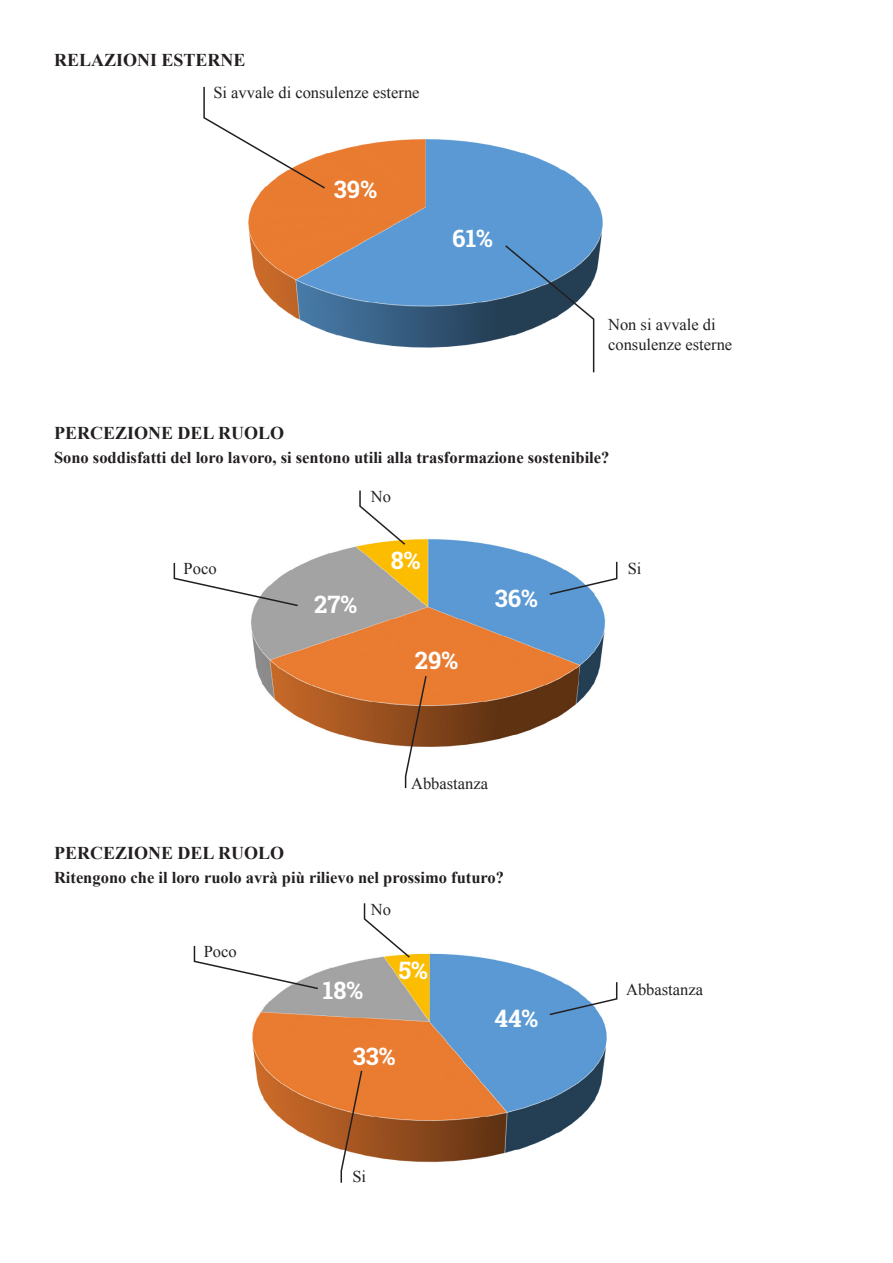
<style>
.page{position:relative;width:893px;height:1263px;background:#fff}
.page>*{position:absolute;margin:0;border:0;box-sizing:border-box;transform-origin:0 0}
.Normale{font:700 24px "Roboto Slab";color:#fff}
.Normale-2{font:700 18px "Times New Roman";color:#231f20}
.Normale-3{font:700 16.5px "Times New Roman";color:#231f20}
.Normale-4{font:16.5px "Times New Roman";color:#231f20}
</style>
<div class="page">
<img style="left:248px;top:139px;width:355px;height:209px">
<img style="left:251px;top:538px;width:355px;height:209px">
<img style="left:252px;top:953px;width:355px;height:210px">
<svg style="left:504px;top:244px;width:91px;height:129px"></svg>
<svg style="left:203px;top:86px;width:124px;height:104px"></svg>
<svg style="left:548px;top:560px;width:70px;height:36px"></svg>
<svg style="left:548px;top:981px;width:70px;height:35px"></svg>
<svg style="left:404px;top:674px;width:24px;height:115px"></svg>
<svg style="left:340px;top:1069px;width:23px;height:114px"></svg>
<svg style="left:173px;top:561px;width:126px;height:46px"></svg>
<svg style="left:193px;top:945px;width:127px;height:45px"></svg>
<svg style="left:358px;top:490px;width:49px;height:56px"></svg>
<svg style="left:363px;top:903px;width:48px;height:56px"></svg>
<p class="Normale-2" style="left:54px;top:48px;width:193px">RELAZIONI ESTERNE</p>
<p class="Normale-4" style="left:213px;top:82px;width:208px">Si avvale di consulenze esterne</p>
<p class="Normale" style="left:334px;top:173px;width:45px">39%</p>
<p class="Normale" style="left:452px;top:222px;width:42px">61%</p>
<p class="Normale-4" style="left:608px;top:314px;width:109px">Non si avvale di</p>
<p class="Normale-4" style="left:608px;top:333px;width:126px">consulenze esterne</p>
<p class="Normale-2" style="left:54px;top:421px;width:232px">PERCEZIONE DEL RUOLO</p>
<p class="Normale-3" style="left:54px;top:446px;width:557px">Sono soddisfatti del loro lavoro, si sentono utili alla trasformazione sostenibile?</p>
<p class="Normale-4" style="left:184px;top:558px;width:34px">Poco</p>
<p class="Normale-4" style="left:371px;top:485px;width:22px">No</p>
<p class="Normale" style="left:314px;top:588px;width:45px">27%</p>
<p class="Normale" style="left:391px;top:544px;width:31px">8%</p>
<p class="Normale" style="left:415px;top:644px;width:45px">29%</p>
<p class="Normale" style="left:495px;top:581px;width:45px">36%</p>
<p class="Normale-4" style="left:411px;top:772px;width:78px">Abbastanza</p>
<p class="Normale-2" style="left:54px;top:840px;width:232px">PERCEZIONE DEL RUOLO</p>
<p class="Normale-3" style="left:54px;top:866px;width:452px">Ritengono che il loro ruolo avrà più rilievo nel prossimo futuro?</p>
<p class="Normale-4" style="left:204px;top:940px;width:34px">Poco</p>
<p class="Normale-4" style="left:371px;top:898px;width:22px">No</p>
<p class="Normale" style="left:323px;top:974px;width:42px">18%</p>
<p class="Normale" style="left:398px;top:954px;width:31px">5%</p>
<p class="Normale" style="left:353px;top:1039px;width:44px">33%</p>
<p class="Normale-4" style="left:352px;top:1166px;width:15px">Si</p>
<p class="Normale" style="left:494px;top:1002px;width:45px">44%</p>
<p class="Normale-4" style="left:628px;top:558px;width:15px">Si</p>
<p class="Normale-4" style="left:626px;top:978px;width:78px">Abbastanza</p>
</div>
